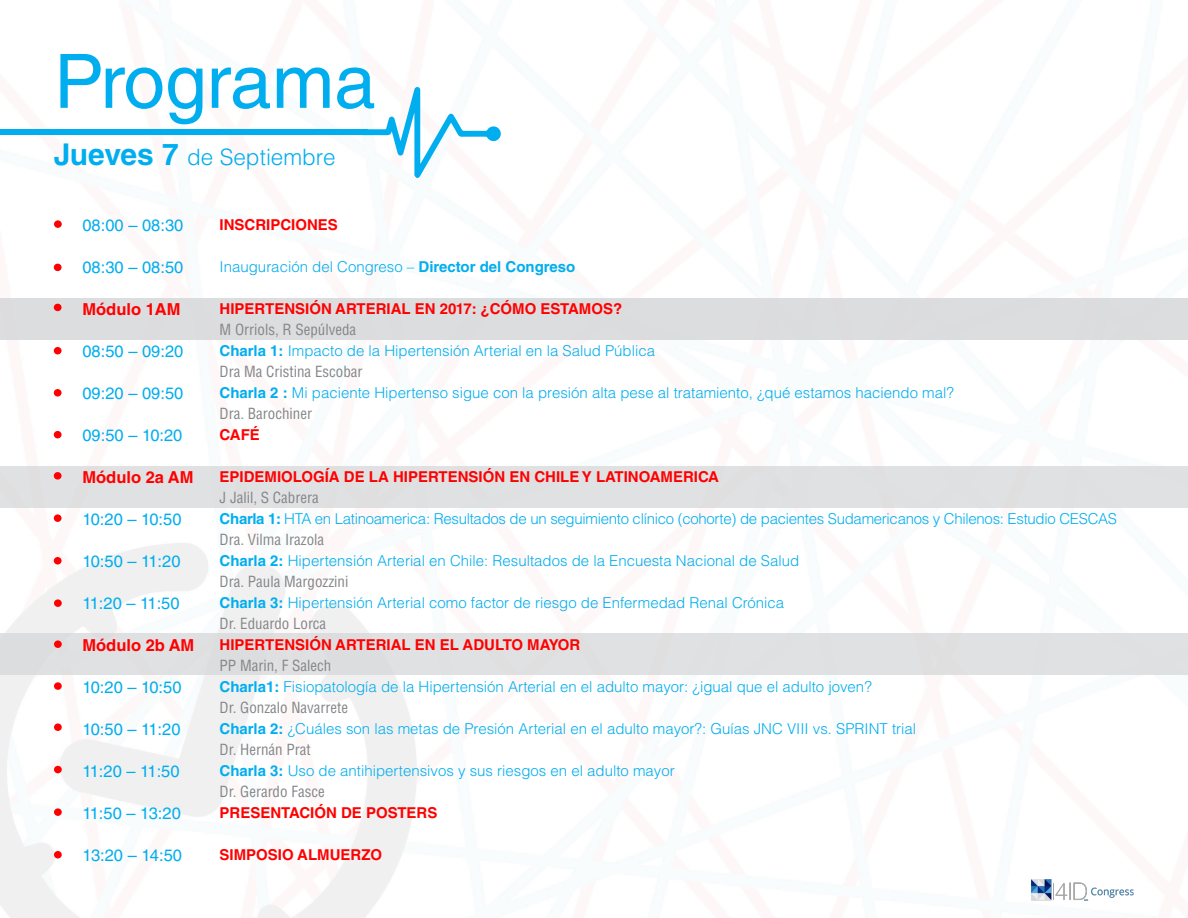
<style>
.page{position:relative;width:1188px;height:918px;background:#fff}
.page>*{position:absolute;margin:0;border:0;box-sizing:border-box;transform-origin:0 0}
.t1{font:75px "Helvetica LT Std";letter-spacing:-.01em;color:#00aeef}
.t2{font:300 22.5px "Helvetica LT Std";color:#00aeef}
.t3{font:16.5px "Helvetica LT Std";color:#00aeef}
.t4{font:700 16.5px "Helvetica LT Std";color:#f00}
.t5{font:300 15px "Helvetica LT Std";color:#00aeef}
.t6{font:condensed 15px "Helvetica LT Std";color:#848689}
.t7{font:700 15px "Helvetica LT Std";color:#f00}
.t8{font:300 15px "Helvetica LT Std";letter-spacing:-.02em;color:#00aeef}
.s1{font-weight:700;font-size:30px}
.s2{font-weight:700}
</style>
<div class="page">
<img style="left:0;top:221px;width:1188px;height:697px">
<svg style="left:362px;top:87px;width:139px;height:91px"></svg>
<div style="left:0;top:129px;width:367px;height:6px;background:#00aeef"></div>
<div style="left:0;top:298px;width:1188px;height:41px;background:#dcdddf"></div>
<div style="left:0;top:466px;width:1188px;height:41px;background:#e0e1e3"></div>
<div style="left:0;top:634px;width:1188px;height:41px;background:#e0e1e3"></div>
<img style="left:1031px;top:878px;width:103px;height:22px">
<div style="left:54px;top:220px;width:8px;height:8px;background:#f00;border-radius:50%"></div>
<div style="left:54px;top:264px;width:8px;height:7px;background:#f00;border-radius:50%"></div>
<div style="left:54px;top:347px;width:8px;height:7px;background:#f00;border-radius:50%"></div>
<div style="left:54px;top:389px;width:8px;height:8px;background:#f00;border-radius:50%"></div>
<div style="left:54px;top:472px;width:8px;height:8px;background:#f00;border-radius:50%"></div>
<div style="left:54px;top:557px;width:8px;height:8px;background:#f00;border-radius:50%"></div>
<div style="left:54px;top:514px;width:8px;height:8px;background:#f00;border-radius:50%"></div>
<div style="left:54px;top:304px;width:8px;height:7px;background:#f00;border-radius:50%"></div>
<div style="left:54px;top:431px;width:8px;height:7px;background:#f00;border-radius:50%"></div>
<div style="left:54px;top:599px;width:8px;height:8px;background:#f00;border-radius:50%"></div>
<div style="left:54px;top:640px;width:8px;height:8px;background:#f00;border-radius:50%"></div>
<div style="left:54px;top:723px;width:8px;height:8px;background:#f00;border-radius:50%"></div>
<div style="left:54px;top:808px;width:8px;height:8px;background:#f00;border-radius:50%"></div>
<div style="left:54px;top:766px;width:8px;height:7px;background:#f00;border-radius:50%"></div>
<div style="left:54px;top:682px;width:8px;height:8px;background:#f00;border-radius:50%"></div>
<div style="left:54px;top:851px;width:8px;height:7px;background:#f00;border-radius:50%"></div>
<p class="t1" style="left:54px;top:38px;width:324px">Programa</p>
<p class="t2" style="left:54px;top:143px;width:283px"><span class="s1">Jueves 7</span> de Septiembre</p>
<p class="t3" style="left:82px;top:216px;width:102px">08:00 – 08:30</p>
<p class="t3" style="left:82px;top:258px;width:102px">08:30 – 08:50</p>
<p class="t4" style="left:82px;top:299px;width:100px">Módulo 1AM</p>
<p class="t3" style="left:82px;top:342px;width:102px">08:50 – 09:20</p>
<p class="t3" style="left:82px;top:384px;width:102px">09:20 – 09:50</p>
<p class="t3" style="left:82px;top:426px;width:102px">09:50 – 10:20</p>
<p class="t4" style="left:82px;top:467px;width:113px">Módulo 2a AM</p>
<p class="t3" style="left:82px;top:510px;width:101px">10:20 – 10:50</p>
<p class="t3" style="left:82px;top:552px;width:100px">10:50 – 11:20</p>
<p class="t3" style="left:82px;top:594px;width:99px">11:20 – 11:50</p>
<p class="t4" style="left:82px;top:635px;width:113px">Módulo 2b AM</p>
<p class="t3" style="left:82px;top:678px;width:101px">10:20 – 10:50</p>
<p class="t3" style="left:82px;top:720px;width:100px">10:50 – 11:20</p>
<p class="t3" style="left:82px;top:762px;width:99px">11:20 – 11:50</p>
<p class="t3" style="left:82px;top:804px;width:100px">11:50 – 13:20</p>
<p class="t3" style="left:82px;top:846px;width:101px">13:20 – 14:50</p>
<p class="t7" style="left:220px;top:216px;width:120px">INSCRIPCIONES</p>
<p class="t5" style="left:220px;top:257px;width:357px">Inauguración del Congreso – <span class="s2">Director del Congreso</span></p>
<p class="t7" style="left:220px;top:300px;width:404px">HIPERTENSIÓN ARTERIAL EN 2017: ¿CÓMO ESTAMOS?</p>
<p class="t6" style="left:220px;top:320px;width:138px">M Orriols, R Sepúlveda</p>
<p class="t5" style="left:220px;top:341px;width:437px"><span class="s2">Charla 1:</span> Impacto de la Hipertensión Arterial en la Salud Pública</p>
<p class="t6" style="left:220px;top:362px;width:144px">Dra Ma Cristina Escobar</p>
<p class="t5" style="left:220px;top:383px;width:736px"><span class="s2">Charla 2 :</span> Mi paciente Hipertenso sigue con la presión alta pese al tratamiento, ¿qué estamos haciendo mal?</p>
<p class="t6" style="left:220px;top:404px;width:94px">Dra. Barochiner</p>
<p class="t7" style="left:220px;top:426px;width:42px">CAFÉ</p>
<p class="t7" style="left:220px;top:468px;width:501px">EPIDEMIOLOGÍA DE LA HIPERTENSIÓN EN CHILE Y LATINOAMERICA</p>
<p class="t6" style="left:220px;top:488px;width:101px">J Jalil, S Cabrera</p>
<p class="t8" style="left:220px;top:509px;width:899px"><span class="s2">Charla 1:</span> HTA en Latinoamerica: Resultados de un seguimiento clínico (cohorte) de pacientes Sudamericanos y Chilenos: Estudio CESCAS</p>
<p class="t6" style="left:220px;top:530px;width:106px">Dra. Vilma Irazola</p>
<p class="t5" style="left:220px;top:551px;width:581px"><span class="s2">Charla 2:</span> Hipertensión Arterial en Chile: Resultados de la Encuesta Nacional de Salud</p>
<p class="t6" style="left:220px;top:572px;width:130px">Dra. Paula Margozzini</p>
<p class="t5" style="left:220px;top:593px;width:566px"><span class="s2">Charla 3:</span> Hipertensión Arterial como factor de riesgo de Enfermedad Renal Crónica</p>
<p class="t6" style="left:220px;top:614px;width:108px">Dr. Eduardo Lorca</p>
<p class="t7" style="left:220px;top:636px;width:362px">HIPERTENSIÓN ARTERIAL EN EL ADULTO MAYOR</p>
<p class="t6" style="left:220px;top:656px;width:113px">PP Marin, F Salech</p>
<p class="t5" style="left:220px;top:677px;width:654px"><span class="s2">Charla1:</span> Fisiopatología de la Hipertensión Arterial en el adulto mayor: ¿igual que el adulto joven?</p>
<p class="t6" style="left:220px;top:698px;width:130px">Dr. Gonzalo Navarrete</p>
<p class="t5" style="left:220px;top:719px;width:698px"><span class="s2">Charla 2:</span> ¿Cuáles son las metas de Presión Arterial en el adulto mayor?: Guías JNC VIII vs. SPRINT trial</p>
<p class="t6" style="left:220px;top:740px;width:92px">Dr. Hernán Prat</p>
<p class="t5" style="left:220px;top:761px;width:457px"><span class="s2">Charla 3:</span> Uso de antihipertensivos y sus riesgos en el adulto mayor</p>
<p class="t6" style="left:220px;top:782px;width:107px">Dr. Gerardo Fasce</p>
<p class="t7" style="left:220px;top:804px;width:219px">PRESENTACIÓN DE POSTERS</p>
<p class="t7" style="left:220px;top:846px;width:164px">SIMPOSIO ALMUERZO</p>
</div>
